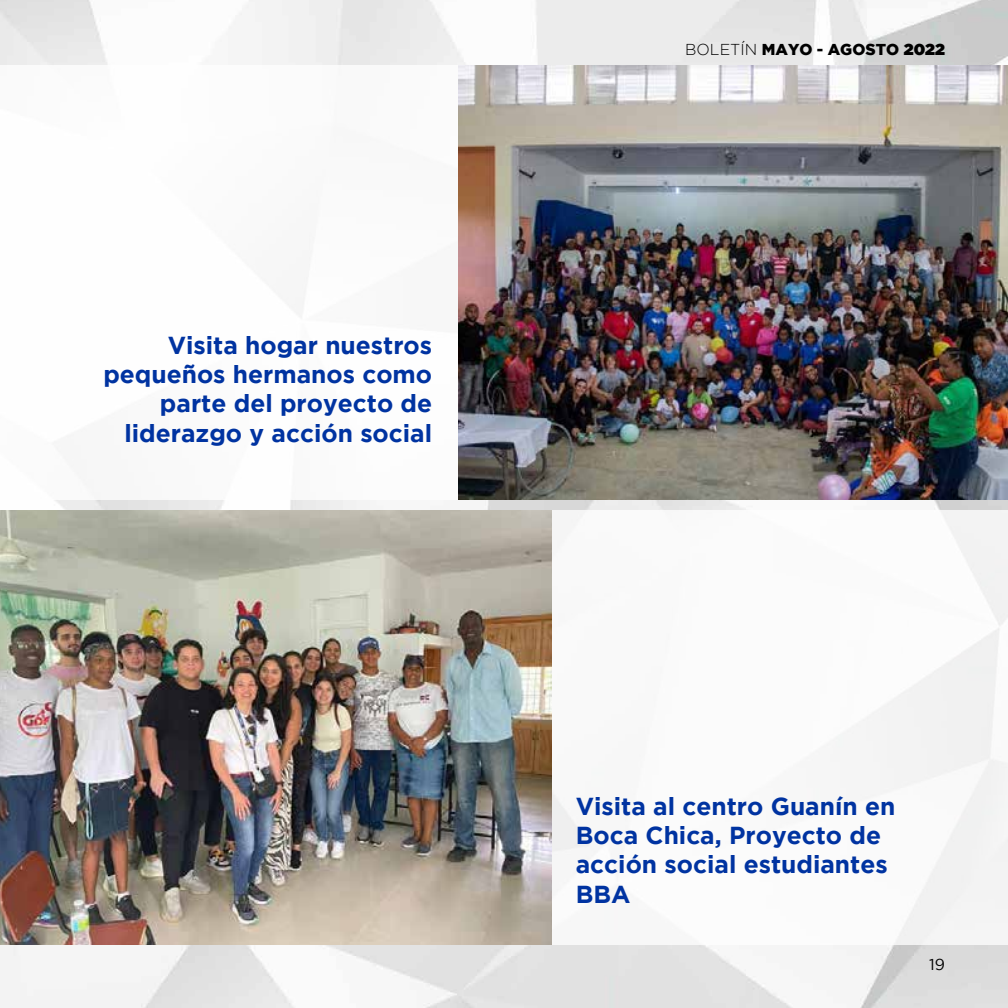
<style>
.page{position:relative;width:1008px;height:1008px;background:#fff}
.page>*{position:absolute;margin:0;border:0;box-sizing:border-box;transform-origin:0 0}
.t1{font:700 24.5px/29.4px "Gotham HTF";color:#0033a1;text-align:right}
.t2{font:900 15.75px "Gotham HTF";color:#000}
.t3{font:15.75px "Gotham HTF";color:#000}
.s1{font-weight:300}
.s2{font-style:inherit}
</style>
<div class="page">
<img style="left:0;top:0;width:1008px;height:1008px">
<hr style="left:0;top:368px;width:1px;height:577px;background:#fff">
<div style="left:0;top:65px;width:1008px;height:435px;background:#fff"></div>
<img style="left:458px;top:65px;width:550px;height:435px">
<div style="left:0;top:511px;width:1008px;height:434px;background:#fff"></div>
<img style="left:0;top:511px;width:551px;height:434px">
<p class="t1" style="left:103px;top:330px;width:330px">Visita hogar nuestros pequeños hermanos como parte del proyecto de liderazgo y acción social</p>
<p class="t2" style="left:685px;top:40px;width:261px"><span class="s1">BOLETÍN</span> MAYO - AGOSTO <span class="s2">2022</span></p>
<p class="t1" style="left:576px;top:791px;width:321px;text-align:left">Visita al centro Guanín en<br>Boca Chica, Proyecto de acción social estudiantes<br>BBA</p>
<p class="t3" style="left:929px;top:956px;width:17px">19</p>
</div>
